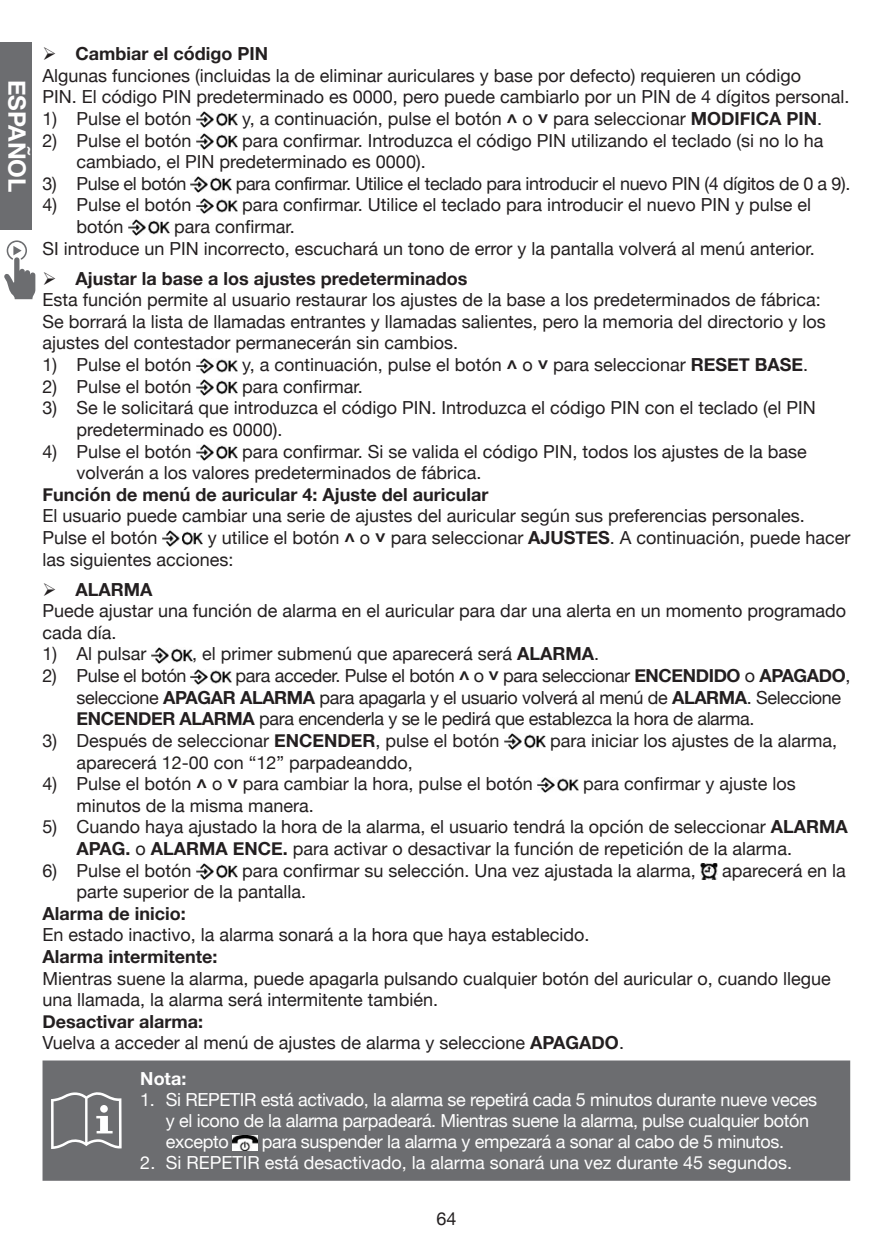
<style>
.page{position:relative;width:893px;height:1259px;background:#fff}
.page>*{position:absolute;margin:0;border:0;box-sizing:border-box;transform-origin:0 0}
.t1{font:700 24px "Helvetica Neue";color:#fff}
.Body{font:18px/21.6px "Helvetica Neue";color:#231f20}
.Body-2{font:18px/21.6px "Helvetica Neue";letter-spacing:-.02em;color:#231f20}
.t2{font:18px/21px "Helvetica Neue";letter-spacing:-.02em;color:#fff}
.Body-3{font:700 18px "Helvetica Neue";color:#231f20}
.t3{font:18px "Helvetica Neue";color:#fff}
.NOTE{font:700 18px "Helvetica Neue";color:#fff}
.s1{font-family:"Arial";font-weight:700}
.s2{font-weight:700}
</style>
<div class="page">
<div style="left:0;top:43px;width:32px;height:187px;background:#6c6d70"></div>
<svg style="left:4px;top:240px;width:31px;height:59px"></svg>
<img style="left:197px;top:112px;width:40px;height:15px">
<img style="left:197px;top:134px;width:40px;height:15px">
<img style="left:191px;top:177px;width:40px;height:15px">
<img style="left:197px;top:198px;width:40px;height:16px">
<img style="left:129px;top:220px;width:40px;height:15px">
<img style="left:197px;top:358px;width:40px;height:16px">
<img style="left:197px;top:380px;width:40px;height:15px">
<img style="left:197px;top:444px;width:40px;height:16px">
<img style="left:162px;top:531px;width:41px;height:15px">
<img style="left:152px;top:647px;width:40px;height:16px">
<img style="left:191px;top:669px;width:40px;height:15px">
<img style="left:505px;top:734px;width:40px;height:15px">
<img style="left:538px;top:777px;width:40px;height:15px">
<img style="left:197px;top:863px;width:40px;height:16px">
<img style="left:701px;top:863px;width:16px;height:16px">
<div style="left:43px;top:1060px;width:807px;height:120px;background:#6c6d70"></div>
<svg style="left:51px;top:1092px;width:71px;height:57px"></svg>
<img style="left:233px;top:1135px;width:24px;height:15px">
<h1 class="t1" style="left:36px;top:80px;width:114px;rotate:90deg">ESPAÑOL</h1>
<p class="Body-3" style="left:76px;top:40px;width:194px">Cambiar el código PIN</p>
<p class="Body" style="left:43px;top:64px;width:808px">Algunas funciones (incluidas la de eliminar auriculares y base por defecto) requieren un código<br>PIN. El código PIN predeterminado es 0000, pero puede cambiarlo por un PIN de 4 dígitos personal.</p>
<p class="Body" style="left:43px;top:107px;width:151px">1) Pulse el botón</p>
<p class="Body" style="left:242px;top:107px;width:582px">y, a continuación, pulse el botón <span class="s1">˄</span> o <span class="s1">˅</span> para seleccionar <span class="s2">MODIFICA PIN</span>.</p>
<p class="Body" style="left:43px;top:129px;width:151px">2) Pulse el botón</p>
<p class="Body" style="left:77px;top:129px;width:748px;text-indent:166px">para confirmar. Introduzca el código PIN utilizando el teclado (si no lo ha cambiado, el PIN predeterminado es 0000).</p>
<p class="Body-2" style="left:43px;top:172px;width:146px">3) Pulse el botón</p>
<p class="Body-2" style="left:236px;top:172px;width:616px">para confirmar. Utilice el teclado para introducir el nuevo PIN (4 dígitos de 0 a 9).</p>
<p class="Body" style="left:43px;top:194px;width:151px">4) Pulse el botón</p>
<p class="Body" style="left:242px;top:194px;width:571px">para confirmar. Utilice el teclado para introducir el nuevo PIN y pulse el</p>
<p class="Body" style="left:77px;top:215px;width:49px">botón</p>
<p class="Body" style="left:174px;top:215px;width:122px">para confirmar.</p>
<p class="Body" style="left:43px;top:237px;width:774px">SI introduce un PIN incorrecto, escuchará un tono de error y la pantalla volverá al menú anterior.</p>
<p class="Body-3" style="left:76px;top:264px;width:393px">Ajustar la base a los ajustes predeterminados</p>
<p class="Body" style="left:43px;top:289px;width:780px">Esta función permite al usuario restaurar los ajustes de la base a los predeterminados de fábrica:</p>
<p class="Body" style="left:43px;top:310px;width:785px">Se borrará la lista de llamadas entrantes y llamadas salientes, pero la memoria del directorio y los ajustes del contestador permanecerán sin cambios.</p>
<p class="Body" style="left:43px;top:354px;width:151px">1) Pulse el botón</p>
<p class="Body" style="left:242px;top:354px;width:568px">y, a continuación, pulse el botón <span class="s1">˄</span> o <span class="s1">˅</span> para seleccionar <span class="s2">RESET BASE</span>.</p>
<p class="Body" style="left:43px;top:375px;width:151px">2) Pulse el botón</p>
<p class="Body" style="left:242px;top:375px;width:122px">para confirmar.</p>
<p class="Body" style="left:77px;top:397px;width:741px;text-indent:-34px">3) Se le solicitará que introduzca el código PIN. Introduzca el código PIN con el teclado (el PIN predeterminado es 0000).</p>
<p class="Body" style="left:43px;top:440px;width:151px">4) Pulse el botón</p>
<p class="Body" style="left:77px;top:440px;width:732px;text-indent:166px">para confirmar. Si se valida el código PIN, todos los ajustes de la base volverán a los valores predeterminados de fábrica.</p>
<p class="Body-3" style="left:43px;top:480px;width:447px">Función de menú de auricular 4: Ajuste del auricular</p>
<p class="Body" style="left:43px;top:505px;width:764px">El usuario puede cambiar una serie de ajustes del auricular según sus preferencias personales.<br>Pulse el botón</p>
<p class="Body" style="left:43px;top:526px;width:809px;text-indent:165px">y utilice el botón <span class="s1">˄</span> o <span class="s1">˅</span> para seleccionar <span class="s2">AJUSTES</span>. A continuación, puede hacer las siguientes acciones:</p>
<p class="Body-3" style="left:76px;top:575px;width:78px">ALARMA</p>
<p class="Body" style="left:43px;top:600px;width:805px">Puede ajustar una función de alarma en el auricular para dar una alerta en un momento programado cada día.</p>
<p class="Body" style="left:43px;top:643px;width:106px">1) Al pulsar</p>
<p class="Body" style="left:192px;top:643px;width:409px">, el primer submenú que aparecerá será <span class="s2">ALARMA</span>.</p>
<p class="Body-2" style="left:43px;top:664px;width:146px">2) Pulse el botón</p>
<p class="Body-2" style="left:77px;top:664px;width:775px;text-indent:159px">para acceder. Pulse el botón <span class="s1">˄</span> o <span class="s1">˅</span> para seleccionar <span class="s2">ENCENDIDO</span> o <span class="s2">APAGADO</span>, seleccione <span class="s2">APAGAR ALARMA</span> para apagarla y el usuario volverá al menú de <span class="s2">ALARMA</span>. Seleccione<br><span class="s2">ENCENDER ALARMA</span> para encenderla y se le pedirá que establezca la hora de alarma.</p>
<p class="Body" style="left:43px;top:729px;width:459px">3) Después de seleccionar <span class="s2">ENCENDER</span>, pulse el botón</p>
<p class="Body" style="left:550px;top:729px;width:289px">para iniciar los ajustes de la alarma,</p>
<p class="Body" style="left:77px;top:751px;width:338px">aparecerá 12-00 con “12” parpadeanddo,</p>
<p class="Body" style="left:43px;top:772px;width:492px">4) Pulse el botón <span class="s1">˄</span> o <span class="s1">˅</span> para cambiar la hora, pulse el botón</p>
<p class="Body" style="left:583px;top:772px;width:214px">para confirmar y ajuste los</p>
<p class="Body" style="left:77px;top:794px;width:239px">minutos de la misma manera.</p>
<p class="Body" style="left:77px;top:816px;width:773px;text-indent:-34px">5) Cuando haya ajustado la hora de la alarma, el usuario tendrá la opción de seleccionar <span class="s2">ALARMA<br>APAG.</span> o <span class="s2">ALARMA ENCE.</span> para activar o desactivar la función de repetición de la alarma.</p>
<p class="Body" style="left:43px;top:859px;width:151px">6) Pulse el botón</p>
<p class="Body" style="left:242px;top:859px;width:455px">para confirmar su selección. Una vez ajustada la alarma,</p>
<p class="Body" style="left:722px;top:859px;width:125px">aparecerá en la</p>
<p class="Body" style="left:77px;top:880px;width:231px">parte superior de la pantalla.</p>
<p class="Body-3" style="left:43px;top:899px;width:145px">Alarma de inicio:</p>
<p class="Body" style="left:43px;top:924px;width:549px">En estado inactivo, la alarma sonará a la hora que haya establecido.</p>
<p class="Body-3" style="left:43px;top:942px;width:176px">Alarma intermitente:</p>
<p class="Body" style="left:43px;top:967px;width:790px">Mientras suene la alarma, puede apagarla pulsando cualquier botón del auricular o, cuando llegue una llamada, la alarma será intermitente también.</p>
<p class="Body-3" style="left:43px;top:1007px;width:162px">Desactivar alarma:</p>
<p class="Body" style="left:43px;top:1032px;width:583px">Vuelva a acceder al menú de ajustes de alarma y seleccione <span class="s2">APAGADO</span>.</p>
<p class="NOTE" style="left:140px;top:1064px;width:48px">Nota:</p>
<p class="t2" style="left:166px;top:1089px;width:653px;text-indent:-26px">1. Si REPETIR está activado, la alarma se repetirá cada 5 minutos durante nueve veces y el icono de la alarma parpadeará. Mientras suene la alarma, pulse cualquier botón excepto</p>
<p class="t2" style="left:262px;top:1131px;width:524px">para suspender la alarma y empezará a sonar al cabo de 5 minutos.</p>
<p class="t3" style="left:140px;top:1152px;width:653px">2. Si REPETIR está desactivado, la alarma sonará una vez durante 45 segundos.</p>
<p class="Body" style="left:436px;top:1207px;width:22px">64</p>
</div>
